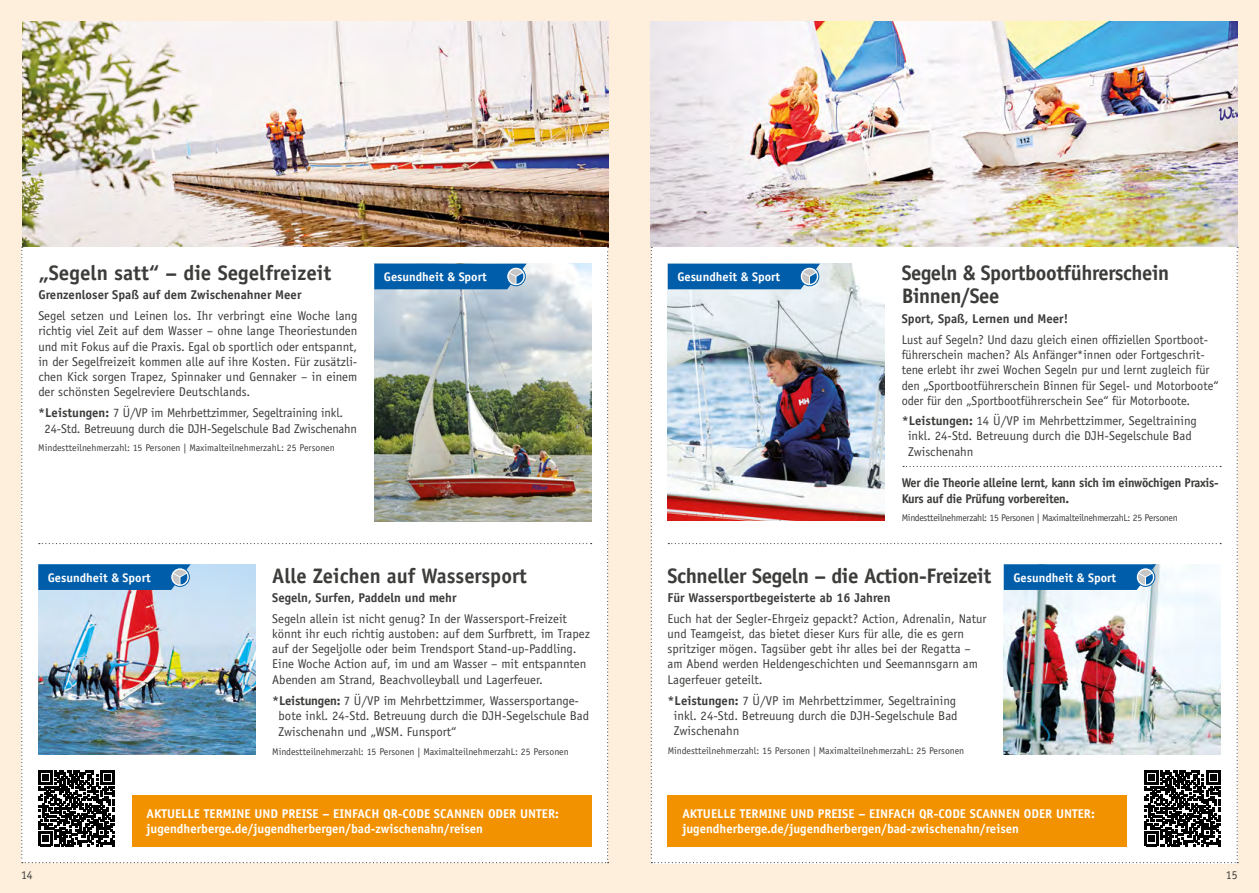
<style>
.page{position:relative;width:1259px;height:893px;background:#feefdc}
.page>*{position:absolute;margin:0;border:0;box-sizing:border-box;transform-origin:0 0}
.t1{font:700 21px/22.5px "Officina Sans";letter-spacing:-.02em;color:#3c3c3b}
.t2{font:700 21px "Officina Sans";color:#3c3c3b}
.t3{font:12.75px/15.3px "Officina Sans";color:#3c3c3b}
.t4{font:700 12.75px/15.3px "Officina Sans";color:#fff}
.t5{font:700 12.75px "Officina Sans";color:#3c3c3b}
.t6{font:700 12.75px/15.3px "Officina Sans";letter-spacing:-.02em;color:#3c3c3b;scale:.96 1}
.t7{font:700 12.45px "Officina Sans";color:#fff}
.t8{font:12px "Officina Sans";color:#3c3c3b}
.t9{font:9.75px "Officina Sans";color:#3c3c3b}
.t10{font:9.75px "Officina Sans";letter-spacing:-.03em;color:#3c3c3b}
.s1{font-weight:700}
</style>
<div class="page">
<img style="left:22px;top:22px;width:586px;height:225px">
<img style="left:651px;top:21px;width:586px;height:226px">
<img style="left:21px;top:247px;width:587px;height:616px">
<div style="left:170px;top:567px;width:20px;height:20px;border:1px solid #005da9;border-radius:50%"></div>
<svg style="left:651px;top:247px;width:587px;height:616px;background:#e3ded7"></svg>
<div style="left:1136px;top:567px;width:19px;height:20px;border:1px solid #005da9;border-radius:50%"></div>
<h1 class="t2" style="left:38px;top:260px;width:294px">„Segeln satt“ – die Segelfreizeit</h1>
<p class="t5" style="left:38px;top:287px;width:265px">Grenzenloser Spaß auf dem Zwischenahner Meer</p>
<p class="t3" style="left:38px;top:308px;width:320px;text-align:justify">Segel setzen und Leinen los. Ihr verbringt eine Woche lang richtig viel Zeit auf dem Wasser – ohne lange Theoriestunden und mit Fokus auf die Praxis. Egal ob sportlich oder entspannt, in der Segelfreizeit kommen alle auf ihre Kosten. Für zusätzli&shy;chen Kick sorgen Trapez, Spinnaker und Gennaker – in einem der schönsten Segelreviere Deutschlands.</p>
<p class="t3" style="left:45px;top:405px;width:314px;text-indent:-6px"><span class="s1">*Leistungen:</span> 7 Ü/VP im Mehrbettzimmer, Segeltraining inkl.<br>24-Std. Betreuung durch die DJH-Segelschule Bad Zwischenahn</p>
<p class="t9" style="left:38px;top:442px;width:298px">Mindestteilnehmerzahl: 15 Personen | MaximalteilnehmerzahL: 25 Personen</p>
<p class="t7" style="left:384px;top:269px;width:104px">Gesundheit &amp; Sport</p>
<p class="t7" style="left:677px;top:269px;width:104px">Gesundheit &amp; Sport</p>
<h1 class="t1" style="left:901px;top:262px;width:269px">Segeln &amp; Sportbootführerschein<br>Binnen/See</h1>
<p class="t5" style="left:901px;top:311px;width:168px">Sport, Spaß, Lernen und Meer!</p>
<p class="t3" style="left:901px;top:332px;width:318px">Lust auf Segeln? Und dazu gleich einen offiziellen Sportboot&shy;führerschein machen? Als Anfänger*innen oder Fortgeschrit&shy;tene erlebt ihr zwei Wochen Segeln pur und lernt zugleich für den „Sportbootführerschein Binnen für Segel- und Motorboote“ oder für den „Sportbootführerschein See“ für Motorboote.</p>
<p class="t3" style="left:908px;top:413px;width:290px;text-indent:-6px"><span class="s1">*Leistungen:</span> 14 Ü/VP im Mehrbettzimmer, Segeltraining inkl. 24-Std. Betreuung durch die DJH-Segelschule Bad<br>Zwischenahn</p>
<p class="t6" style="left:901px;top:475px;width:332px">Wer die Theorie alleine lernt, kann sich im einwöchigen Praxis-<br>Kurs auf die Prüfung vorbereiten.</p>
<p class="t10" style="left:901px;top:512px;width:278px">Mindestteilnehmerzahl: 15 Personen | MaximalteilnehmerzahL: 25 Personen</p>
<h1 class="t2" style="left:272px;top:563px;width:256px">Alle Zeichen auf Wassersport</h1>
<h1 class="t1" style="left:667px;top:564px;width:325px">Schneller Segeln – die Action-Freizeit</h1>
<p class="t7" style="left:48px;top:569px;width:104px">Gesundheit &amp; Sport</p>
<p class="t7" style="left:1013px;top:569px;width:104px">Gesundheit &amp; Sport</p>
<p class="t5" style="left:272px;top:590px;width:186px">Segeln, Surfen, Paddeln und mehr</p>
<p class="t3" style="left:272px;top:611px;width:319px">Segeln allein ist nicht genug? In der Wassersport-Freizeit könnt ihr euch richtig austoben: auf dem Surfbrett, im Trapez auf der Segeljolle oder beim Trendsport Stand-up-Paddling.<br>Eine Woche Action auf, im und am Wasser – mit entspannten Abenden am Strand, Beachvolleyball und Lagerfeuer.</p>
<p class="t3" style="left:279px;top:693px;width:312px;text-indent:-6px"><span class="s1">*Leistungen:</span> 7 Ü/VP im Mehrbettzimmer, Wassersportange&shy;bote inkl. 24-Std. Betreuung durch die DJH-Segelschule Bad<br>Zwischenahn und „WSM. Funsport“</p>
<p class="t9" style="left:272px;top:746px;width:298px">Mindestteilnehmerzahl: 15 Personen | MaximalteilnehmerzahL: 25 Personen</p>
<p class="t4" style="left:146px;top:806px;width:414px">AKTUELLE TERMINE UND PREISE – EINFACH QR-CODE SCANNEN ODER UNTER: jugendherberge.de/jugendherbergen/bad-zwischenahn/reisen</p>
<p class="t5" style="left:667px;top:590px;width:224px">Für Wassersportbegeisterte ab 16 Jahren</p>
<p class="t3" style="left:667px;top:611px;width:320px">Euch hat der Segler-Ehrgeiz gepackt? Action, Adrenalin, Natur und Teamgeist, das bietet dieser Kurs für alle, die es gern spritziger mögen. Tagsüber gebt ihr alles bei der Regatta – am Abend werden Heldengeschichten und Seemannsgarn am Lagerfeuer geteilt.</p>
<p class="t3" style="left:674px;top:693px;width:285px;text-align:justify;text-indent:-6px"><span class="s1">*Leistungen:</span> 7 Ü/VP im Mehrbettzimmer, Segeltraining inkl. 24-Std. Betreuung durch die DJH-Segelschule Bad Zwischenahn</p>
<p class="t9" style="left:668px;top:745px;width:298px">Mindestteilnehmerzahl: 15 Personen | MaximalteilnehmerzahL: 25 Personen</p>
<p class="t4" style="left:682px;top:806px;width:414px">AKTUELLE TERMINE UND PREISE – EINFACH QR-CODE SCANNEN ODER UNTER: jugendherberge.de/jugendherbergen/bad-zwischenahn/reisen</p>
<p class="t8" style="left:21px;top:868px;width:13px">14</p>
<p class="t8" style="left:1226px;top:868px;width:13px">15</p>
</div>
